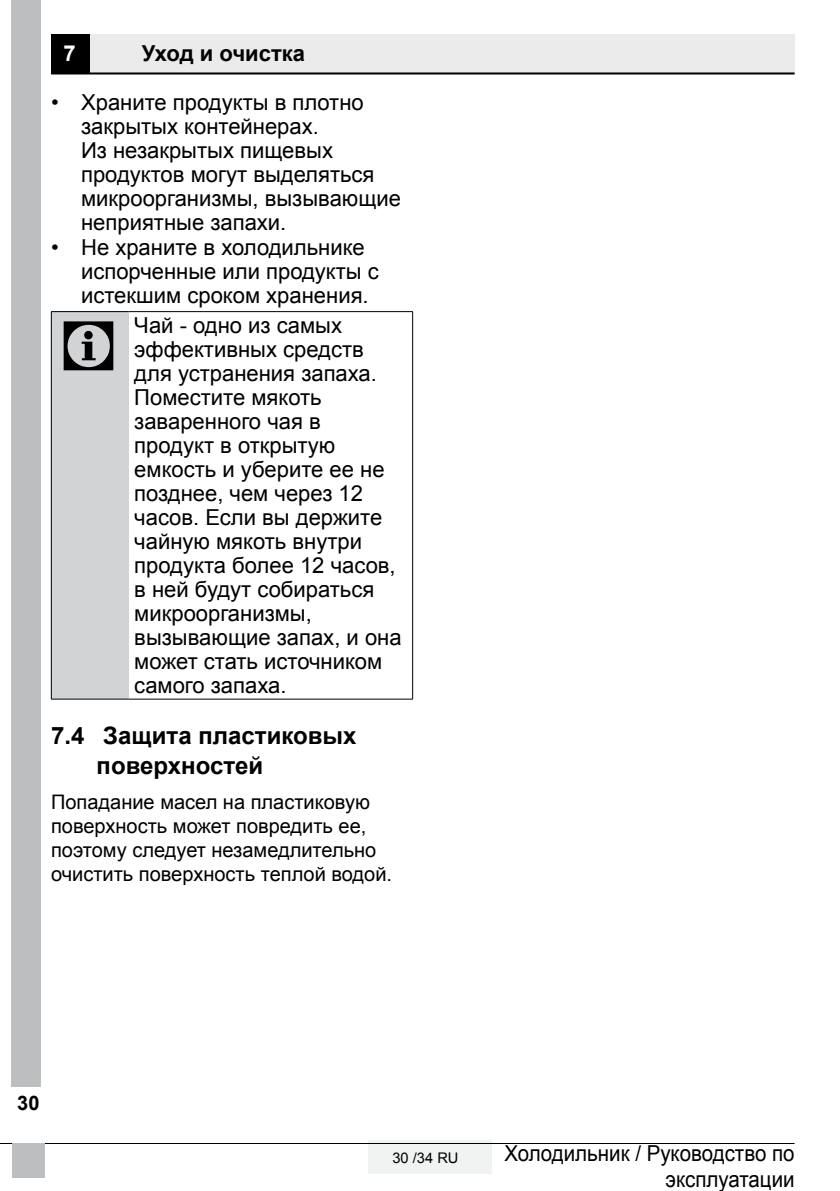
<style>
.page{position:relative;width:840px;height:1191px;background:#fff}
.page>*{position:absolute;margin:0;border:0;box-sizing:border-box;transform-origin:0 0}
.t1{font:72px "ZIWARNUN";color:#000}
.t2{font:700 24px/30px "Arial";color:#000}
.t3{font:22px/24px "Arial";color:#000}
.t4{font:22px/26.4px "Arial";color:#000;text-align:right;scale:.93 1}
.t5{font:700 22px "Arial";color:#000}
.t6{font:700 22px "Arial";color:#fff}
.t7{font:20px/24px "Arial";color:#000}
.t8{font:700 20px "Arial";color:#000}
.t9{font:14.6px "Arial";color:#000}
</style>
<div class="page">
<div style="left:368px;top:1140px;width:123px;height:33px;background:#f1f2f2"></div>
<hr style="left:0;top:1143px;width:794px;height:1px;background:#000">
<div style="left:11px;top:0;width:29px;height:1086px;background:#bcbec0"></div>
<div style="left:12px;top:1143px;width:32px;height:34px;background:#bcbec0"></div>
<div style="left:51px;top:34px;width:39px;height:40px;background:#000"></div>
<div style="left:90px;top:34px;width:704px;height:40px;background:#ebebec"></div>
<hr style="left:51px;top:72px;width:743px;height:2px;background:#000">
<div style="left:51px;top:312px;width:78px;height:387px;background:#d1d3d4"></div>
<hr style="left:51px;top:699px;width:78px;height:1px;background:#000">
<hr style="left:129px;top:699px;width:283px;height:1px;background:#000">
<hr style="left:51px;top:312px;width:1px;height:387px;background:#000">
<hr style="left:412px;top:312px;width:1px;height:387px;background:#000">
<hr style="left:51px;top:311px;width:78px;height:1px;background:#000">
<hr style="left:129px;top:311px;width:283px;height:1px;background:#000">
<p class="t6" style="left:63px;top:38px;width:14px">7</p>
<p class="t5" style="left:142px;top:38px;width:165px">Уход и очистка</p>
<p class="t3" style="left:81px;top:91px;width:321px;text-indent:-30px">• Храните продукты в плотно закрытых контейнерах.<br>Из незакрытых пищевых продуктов могут выделяться микроорганизмы, вызывающие неприятные запахи.</p>
<p class="t3" style="left:81px;top:235px;width:299px;text-indent:-30px">• Не храните в холодильнике испорченные или продукты с истекшим сроком хранения.</p>
<h1 class="t1" style="left:59px;top:308px;width:63px">C</h1>
<p class="t3" style="left:134px;top:314px;width:269px">Чай - одно из самых эффективных средств для устранения запаха.<br>Поместите мякоть заваренного чая в продукт в открытую емкость и уберите ее не позднее, чем через 12 часов. Если вы держите чайную мякоть внутри продукта более 12 часов, в ней будут собираться микроорганизмы, вызывающие запах, и она может стать источником самого запаха.</p>
<p class="t2" style="left:96px;top:721px;width:261px;text-indent:-45px">7.4 Защита пластиковых поверхностей</p>
<p class="t7" style="left:51px;top:790px;width:342px">Попадание масел на пластиковую поверхность может повредить ее, поэтому следует незамедлительно очистить поверхность теплой водой.</p>
<p class="t8" style="left:17px;top:1089px;width:24px">30</p>
<p class="t9" style="left:392px;top:1147px;width:67px">30 /34 RU</p>
<p class="t4" style="left:504px;top:1139px;width:313px">Холодильник / Руководство по эксплуатации</p>
</div>
